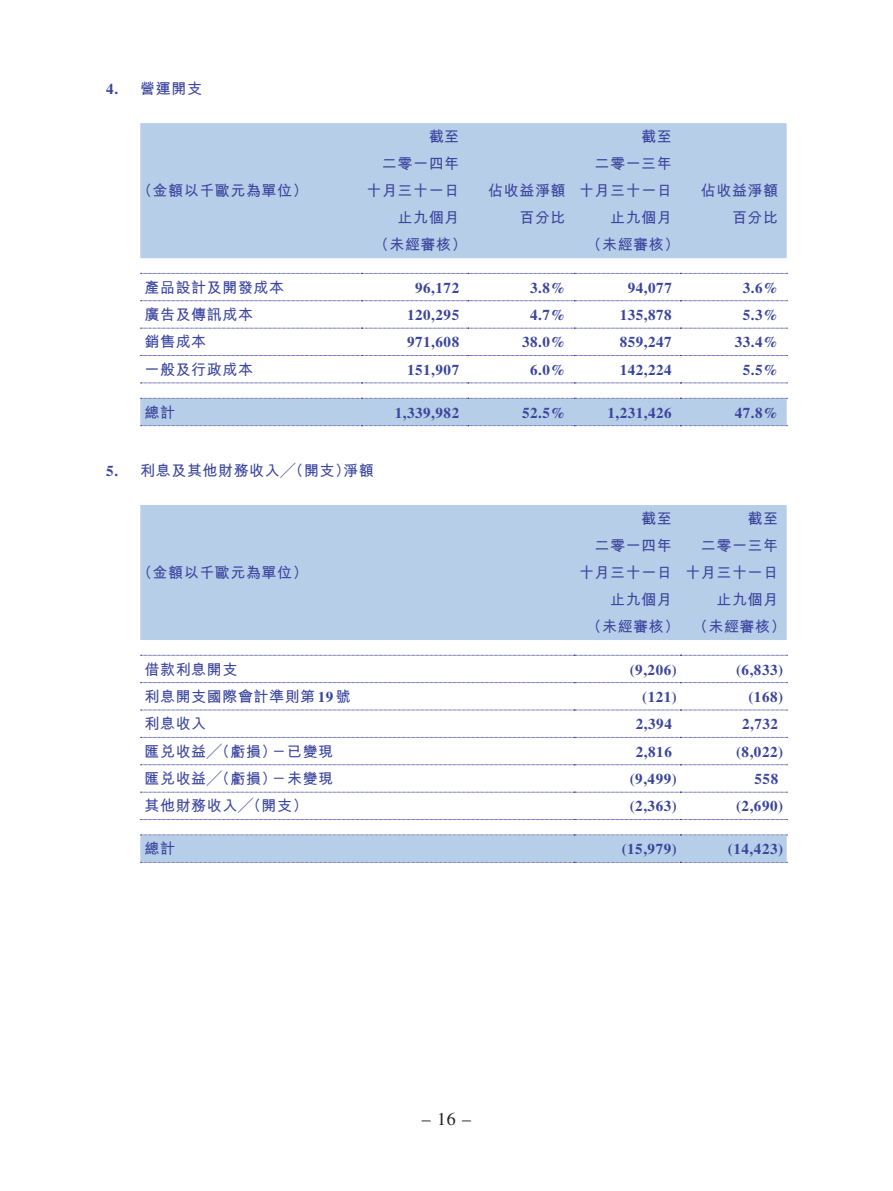
<style>
.page{position:relative;width:893px;height:1191px;background:#fff}
.page>*{position:absolute;margin:0;border:0;box-sizing:border-box;transform-origin:0 0}
.t1{font:18px "Times LT Std";color:#231f20}
._2__附註內文{font:700 15px "M Hei HK";letter-spacing:.04em;color:#3b459d}
._2__附註內文-2{font:700 15px "Times LT Std";letter-spacing:.035em;color:#3b459d}
.s1{font-family:"Times LT Std"}
</style>
<div class="page">
<svg style="left:140px;top:123px;width:647px;height:303px;fill:#b6cee8"></svg>
<svg style="left:141px;top:273px;width:646px;height:1px"></svg>
<svg style="left:141px;top:300px;width:646px;height:1px"></svg>
<svg style="left:141px;top:328px;width:646px;height:1px"></svg>
<svg style="left:141px;top:355px;width:646px;height:1px"></svg>
<svg style="left:141px;top:383px;width:646px;height:1px"></svg>
<svg style="left:141px;top:398px;width:646px;height:1px"></svg>
<svg style="left:141px;top:425px;width:646px;height:1px"></svg>
<svg style="left:140px;top:505px;width:647px;height:357px"></svg>
<svg style="left:141px;top:655px;width:646px;height:1px"></svg>
<svg style="left:141px;top:682px;width:646px;height:1px"></svg>
<svg style="left:141px;top:709px;width:646px;height:1px"></svg>
<svg style="left:141px;top:737px;width:646px;height:1px"></svg>
<svg style="left:141px;top:764px;width:646px;height:1px"></svg>
<svg style="left:141px;top:792px;width:646px;height:1px"></svg>
<svg style="left:141px;top:819px;width:646px;height:1px"></svg>
<svg style="left:141px;top:834px;width:646px;height:1px"></svg>
<svg style="left:141px;top:862px;width:646px;height:1px"></svg>
<p class="_2__附註內文" style="left:106px;top:78px;width:97px"><span class="s1">4.</span> 營運開支</p>
<p class="_2__附註內文" style="left:137px;top:180px;width:172px">（金額以千歐元為單位）</p>
<p class="_2__附註內文" style="left:429px;top:126px;width:32px">截至</p>
<p class="_2__附註內文" style="left:382px;top:153px;width:79px">二零一四年</p>
<p class="_2__附註內文" style="left:366px;top:180px;width:94px">十月三十一日</p>
<p class="_2__附註內文" style="left:398px;top:207px;width:63px">止九個月</p>
<p class="_2__附註內文" style="left:374px;top:234px;width:94px">（未經審核）</p>
<p class="_2__附註內文" style="left:488px;top:180px;width:79px">佔收益淨額</p>
<p class="_2__附註內文" style="left:519px;top:207px;width:48px">百分比</p>
<p class="_2__附註內文" style="left:641px;top:126px;width:32px">截至</p>
<p class="_2__附註內文" style="left:595px;top:153px;width:79px">二零一三年</p>
<p class="_2__附註內文" style="left:579px;top:180px;width:94px">十月三十一日</p>
<p class="_2__附註內文" style="left:610px;top:207px;width:63px">止九個月</p>
<p class="_2__附註內文" style="left:586px;top:234px;width:94px">（未經審核）</p>
<p class="_2__附註內文" style="left:701px;top:180px;width:79px">佔收益淨額</p>
<p class="_2__附註內文" style="left:732px;top:207px;width:48px">百分比</p>
<p class="_2__附註內文" style="left:145px;top:276px;width:141px">產品設計及開發成本</p>
<p class="_2__附註內文-2" style="left:415px;top:279px;width:46px">96,172</p>
<p class="_2__附註內文-2" style="left:530px;top:279px;width:37px">3.8%</p>
<p class="_2__附註內文-2" style="left:628px;top:279px;width:46px">94,077</p>
<p class="_2__附註內文-2" style="left:743px;top:279px;width:37px">3.6%</p>
<p class="_2__附註內文" style="left:145px;top:304px;width:110px">廣告及傳訊成本</p>
<p class="_2__附註內文-2" style="left:407px;top:306px;width:54px">120,295</p>
<p class="_2__附註內文-2" style="left:530px;top:306px;width:37px">4.7%</p>
<p class="_2__附註內文-2" style="left:620px;top:306px;width:54px">135,878</p>
<p class="_2__附註內文-2" style="left:743px;top:306px;width:37px">5.3%</p>
<p class="_2__附註內文" style="left:145px;top:331px;width:63px">銷售成本</p>
<p class="_2__附註內文-2" style="left:407px;top:333px;width:54px">971,608</p>
<p class="_2__附註內文-2" style="left:522px;top:333px;width:45px">38.0%</p>
<p class="_2__附註內文-2" style="left:620px;top:333px;width:54px">859,247</p>
<p class="_2__附註內文-2" style="left:735px;top:333px;width:45px">33.4%</p>
<p class="_2__附註內文" style="left:145px;top:358px;width:110px">一般及行政成本</p>
<p class="_2__附註內文-2" style="left:407px;top:361px;width:54px">151,907</p>
<p class="_2__附註內文-2" style="left:530px;top:361px;width:37px">6.0%</p>
<p class="_2__附註內文-2" style="left:620px;top:361px;width:54px">142,224</p>
<p class="_2__附註內文-2" style="left:743px;top:361px;width:37px">5.5%</p>
<p class="_2__附註內文" style="left:145px;top:401px;width:32px">總計</p>
<p class="_2__附註內文-2" style="left:395px;top:403px;width:66px">1,339,982</p>
<p class="_2__附註內文-2" style="left:522px;top:403px;width:45px">52.5%</p>
<p class="_2__附註內文-2" style="left:607px;top:403px;width:66px">1,231,426</p>
<p class="_2__附註內文-2" style="left:735px;top:403px;width:45px">47.8%</p>
<p class="_2__附註內文" style="left:106px;top:459px;width:269px"><span class="s1">5.</span> 利息及其他財務收入╱（開支）淨額</p>
<p class="_2__附註內文" style="left:137px;top:561px;width:172px">（金額以千歐元為單位）</p>
<p class="_2__附註內文" style="left:641px;top:507px;width:32px">截至</p>
<p class="_2__附註內文" style="left:595px;top:534px;width:79px">二零一四年</p>
<p class="_2__附註內文" style="left:579px;top:561px;width:94px">十月三十一日</p>
<p class="_2__附註內文" style="left:610px;top:588px;width:63px">止九個月</p>
<p class="_2__附註內文" style="left:586px;top:615px;width:94px">（未經審核）</p>
<p class="_2__附註內文" style="left:748px;top:507px;width:32px">截至</p>
<p class="_2__附註內文" style="left:701px;top:534px;width:79px">二零一三年</p>
<p class="_2__附註內文" style="left:685px;top:561px;width:94px">十月三十一日</p>
<p class="_2__附註內文" style="left:716px;top:588px;width:63px">止九個月</p>
<p class="_2__附註內文" style="left:693px;top:615px;width:94px">（未經審核）</p>
<p class="_2__附註內文" style="left:145px;top:658px;width:94px">借款利息開支</p>
<p class="_2__附註內文-2" style="left:630px;top:660px;width:49px">(9,206)</p>
<p class="_2__附註內文-2" style="left:736px;top:660px;width:49px">(6,833)</p>
<p class="_2__附註內文" style="left:145px;top:685px;width:208px">利息開支國際會計準則第<span class="s1">19</span>號</p>
<p class="_2__附註內文-2" style="left:642px;top:688px;width:36px">(121)</p>
<p class="_2__附註內文-2" style="left:748px;top:688px;width:36px">(168)</p>
<p class="_2__附註內文" style="left:145px;top:713px;width:63px">利息收入</p>
<p class="_2__附註內文-2" style="left:636px;top:715px;width:37px">2,394</p>
<p class="_2__附註內文-2" style="left:742px;top:715px;width:37px">2,732</p>
<p class="_2__附註內文" style="left:145px;top:740px;width:190px">匯兌收益╱（虧損）－已變現</p>
<p class="_2__附註內文-2" style="left:636px;top:742px;width:37px">2,816</p>
<p class="_2__附註內文-2" style="left:736px;top:742px;width:49px">(8,022)</p>
<p class="_2__附註內文" style="left:145px;top:767px;width:190px">匯兌收益╱（虧損）－未變現</p>
<p class="_2__附註內文-2" style="left:630px;top:770px;width:49px">(9,499)</p>
<p class="_2__附註內文-2" style="left:754px;top:770px;width:25px">558</p>
<p class="_2__附註內文" style="left:145px;top:795px;width:165px">其他財務收入╱（開支）</p>
<p class="_2__附註內文-2" style="left:630px;top:797px;width:49px">(2,363)</p>
<p class="_2__附註內文-2" style="left:736px;top:797px;width:49px">(2,690)</p>
<p class="_2__附註內文" style="left:145px;top:837px;width:32px">總計</p>
<p class="_2__附註內文-2" style="left:622px;top:840px;width:57px">(15,979)</p>
<p class="_2__附註內文-2" style="left:728px;top:840px;width:57px">(14,423)</p>
<p class="t1" style="left:422px;top:1109px;width:51px">–16–</p>
</div>
